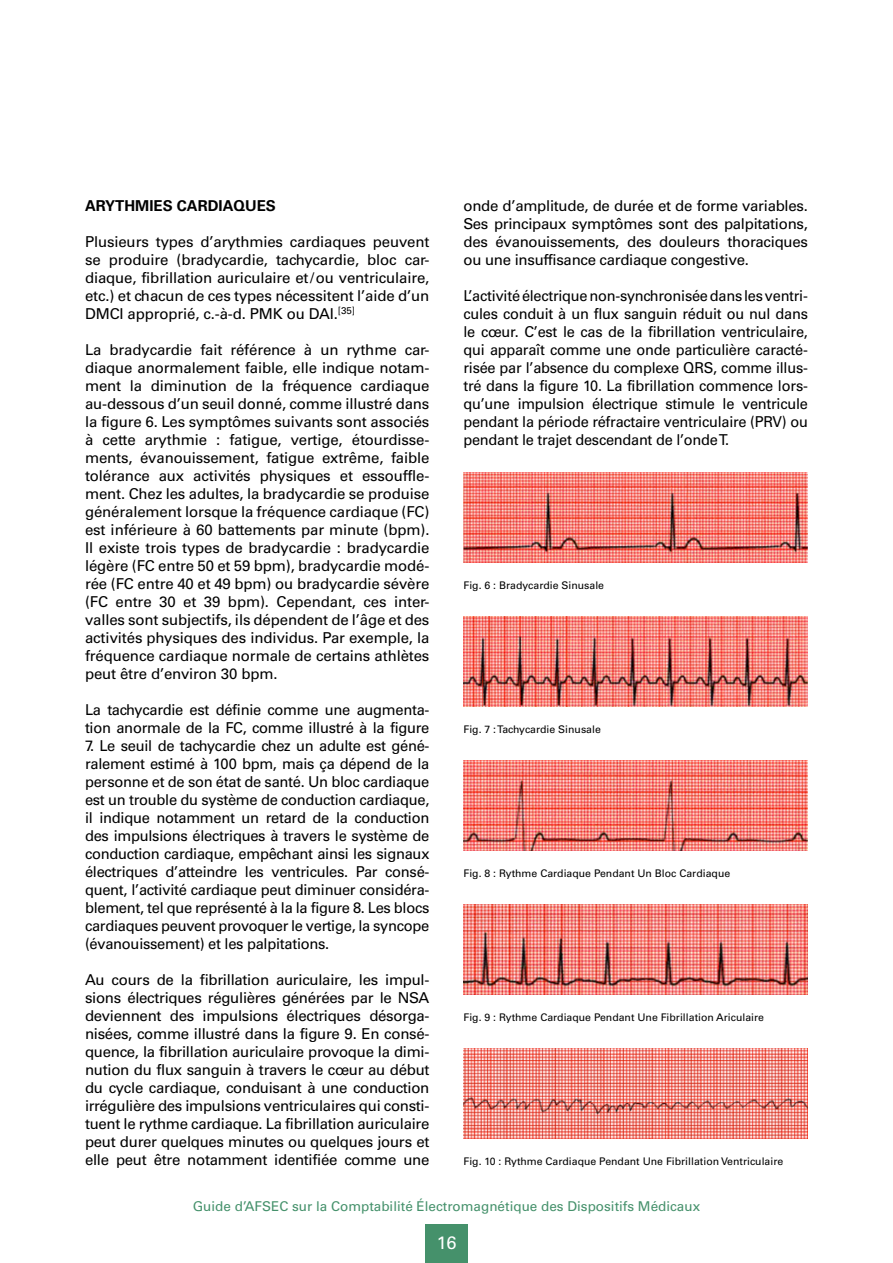
<style>
.page{position:relative;width:893px;height:1263px;background:#fff}
.page>*{position:absolute;margin:0;border:0;box-sizing:border-box;transform-origin:0 0}
.t1{font:18px "Univers LT Std";color:#fff}
.schwarz_fließtext_FR{font:15px/18px "Univers LT Std";letter-spacing:-.02em;color:#000;text-align:justify}
.schwarz_fließtext_FR-2{font:700 15px "Univers LT Std";color:#000}
.t2{font:13.5px "Univers LT Std";color:#45916b}
.grün_BU_FRA{font:10.5px "Univers LT Std";color:#000}
</style>
<div class="page">
<div style="left:425px;top:1225px;width:43px;height:38px;background:#45916b"></div>
<img style="left:463px;top:472px;width:345px;height:90px">
<img style="left:463px;top:1048px;width:345px;height:90px">
<img style="left:463px;top:616px;width:345px;height:90px">
<img style="left:463px;top:760px;width:345px;height:90px">
<img style="left:463px;top:904px;width:345px;height:90px">
<p class="schwarz_fließtext_FR-2" style="left:85px;top:197px;width:192px">ARYTHMIES CARDIAQUES</p>
<p class="schwarz_fließtext_FR" style="left:85px;top:233px;width:346px">Plusieurs types d’arythmies cardiaques peuvent se produire (bradycardie, tachycardie, bloc car&shy;diaque, fibrillation auriculaire et/ou ventriculaire, etc.) et chacun de ces types nécessitent l’aide d’un DMCI approprié, c.-à-d. PMK ou DAI.<sup>[35]</sup></p>
<p class="schwarz_fließtext_FR" style="left:85px;top:341px;width:346px">La bradycardie fait référence à un rythme car&shy;diaque anormalement faible, elle indique notam&shy;ment la diminution de la fréquence cardiaque au-dessous d’un seuil donné, comme illustré dans la figure 6. Les symptômes suivants sont associés à cette arythmie : fatigue, vertige, étourdisse&shy;ments, évanouissement, fatigue extrême, faible tolérance aux activités physiques et essouffle&shy;ment. Chez les adultes, la bradycardie se produise généralement lorsque la fréquence cardiaque (FC) est inférieure à 60 battements par minute (bpm).<br>Il existe trois types de bradycardie : bradycardie légère (FC entre 50 et 59 bpm), bradycardie modé&shy;rée (FC entre 40 et 49 bpm) ou bradycardie sévère (FC entre 30 et 39 bpm). Cependant, ces inter&shy;valles sont subjectifs, ils dépendent de l’âge et des activités physiques des individus. Par exemple, la fréquence cardiaque normale de certains athlètes peut être d’environ 30 bpm.</p>
<p class="schwarz_fließtext_FR" style="left:85px;top:701px;width:346px">La tachycardie est définie comme une augmenta&shy;tion anormale de la FC, comme illustré à la figure</p>
<p class="schwarz_fließtext_FR" style="left:85px;top:737px;width:346px">7. Le seuil de tachycardie chez un adulte est géné&shy;ralement estimé à 100 bpm, mais ça dépend de la personne et de son état de santé. Un bloc cardiaque est un trouble du système de conduction cardiaque, il indique notamment un retard de la conduction des impulsions électriques à travers le système de conduction cardiaque, empêchant ainsi les signaux électriques d’atteindre les ventricules. Par consé&shy;quent, l’activité cardiaque peut diminuer considéra&shy;blement, tel que représenté à la la figure 8. Les blocs cardiaques peuvent provoquer le vertige, la syncope (évanouissement) et les palpitations.</p>
<p class="schwarz_fließtext_FR" style="left:85px;top:971px;width:346px">Au cours de la fibrillation auriculaire, les impul&shy;sions électriques régulières générées par le NSA deviennent des impulsions électriques désorga&shy;nisées, comme illustré dans la figure 9. En consé&shy;quence, la fibrillation auriculaire provoque la dimi&shy;nution du flux sanguin à travers le cœur au début du cycle cardiaque, conduisant à une conduction irrégulière des impulsions ventriculaires qui consti&shy;tuent le rythme cardiaque. La fibrillation auriculaire peut durer quelques minutes ou quelques jours et elle peut être notamment identifiée comme une</p>
<p class="schwarz_fließtext_FR" style="left:463px;top:197px;width:346px">onde d’amplitude, de durée et de forme variables.<br>Ses principaux symptômes sont des palpitations, des évanouissements, des douleurs thoraciques ou une insuffisance cardiaque congestive.</p>
<p class="schwarz_fließtext_FR" style="left:463px;top:287px;width:346px">L’activité électrique non-synchronisée dans les ventri&shy;cules conduit à un flux sanguin réduit ou nul dans le cœur. C’est le cas de la fibrillation ventriculaire, qui apparaît comme une onde particulière caracté&shy;risée par l’absence du complexe QRS, comme illus&shy;tré dans la figure 10. La fibrillation commence lors&shy;qu’une impulsion électrique stimule le ventricule pendant la période réfractaire ventriculaire (PRV) ou pendant le trajet descendant de l’onde T.</p>
<p class="grün_BU_FRA" style="left:463px;top:579px;width:142px">Fig. 6 : Bradycardie Sinusale</p>
<p class="grün_BU_FRA" style="left:463px;top:723px;width:139px">Fig. 7 : Tachycardie Sinusale</p>
<p class="grün_BU_FRA" style="left:463px;top:867px;width:268px">Fig. 8 : Rythme Cardiaque Pendant Un Bloc Cardiaque</p>
<p class="grün_BU_FRA" style="left:463px;top:1011px;width:302px">Fig. 9 : Rythme Cardiaque Pendant Une Fibrillation Ariculaire</p>
<p class="grün_BU_FRA" style="left:463px;top:1155px;width:321px">Fig. 10 : Rythme Cardiaque Pendant Une Fibrillation Ventriculaire</p>
<p class="t2" style="left:193px;top:1198px;width:509px">Guide d’AFSEC sur la Comptabilité Électromagnétique des Dispositifs Médicaux</p>
<p class="t1" style="left:437px;top:1232px;width:21px">16</p>
</div>
